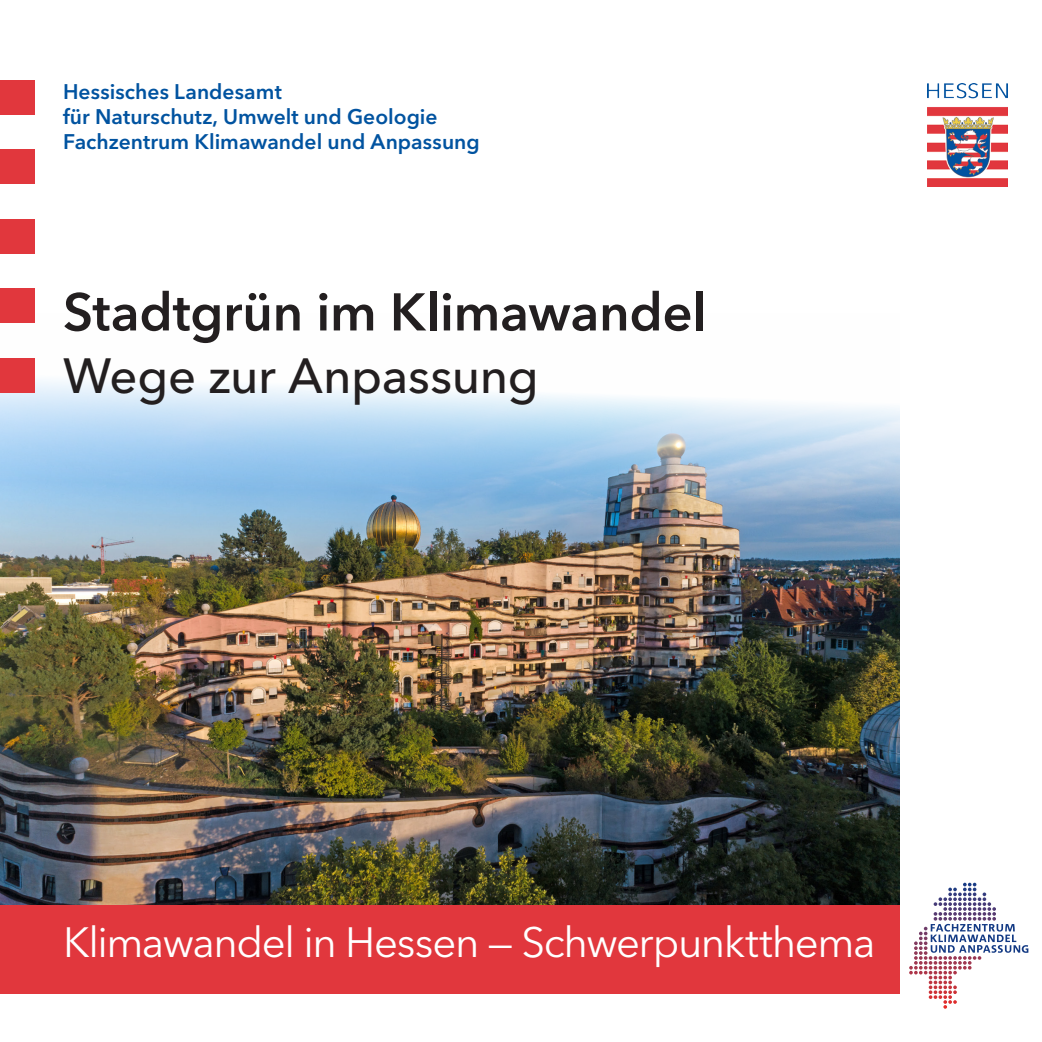
<style>
.page{position:relative;width:1042px;height:1042px;background:#fff}
.page>*{position:absolute;margin:0;border:0;box-sizing:border-box;transform-origin:0 0}
.t1{font:600 52.5px "Avenir Next LT Pro";letter-spacing:-.005em;color:#231f20}
.t2{font:500 49px "Avenir Next LT Pro";letter-spacing:-.005em;color:#231f20}
.t3{font:42px "Avenir Next LT Pro";letter-spacing:-.035em;color:#fff}
.t4{font:600 21px/25.2px "Avenir Next LT Pro";color:#0153a0}
</style>
<div class="page">
<img style="left:0;top:380px;width:899px;height:525px">
<div style="left:0;top:905px;width:899px;height:89px;background:#e1373d"></div>
<div style="left:0;top:80px;width:35px;height:35px;background:#e1373d"></div>
<div style="left:0;top:149px;width:35px;height:35px;background:#e1373d"></div>
<div style="left:0;top:219px;width:35px;height:34px;background:#e1373d"></div>
<div style="left:0;top:288px;width:35px;height:35px;background:#e1373d"></div>
<div style="left:0;top:358px;width:35px;height:34px;background:#e1373d"></div>
<img style="left:928px;top:83px;width:79px;height:103px">
<svg style="left:930px;top:924px;width:98px;height:29px"></svg>
<svg style="left:938px;top:882px;width:48px;height:19px"></svg>
<p class="t4" style="left:63px;top:79px;width:418px">Hessisches Landesamt<br>für Naturschutz, Umwelt und Geologie<br>Fachzentrum Klimawandel und Anpassung</p>
<p class="t1" style="left:63px;top:280px;width:645px">Stadtgrün im Klimawandel</p>
<p class="t2" style="left:63px;top:346px;width:477px">Wege zur Anpassung</p>
<p class="t3" style="left:63px;top:917px;width:814px">Klimawandel in Hessen — Schwerpunktthema</p>
</div>
